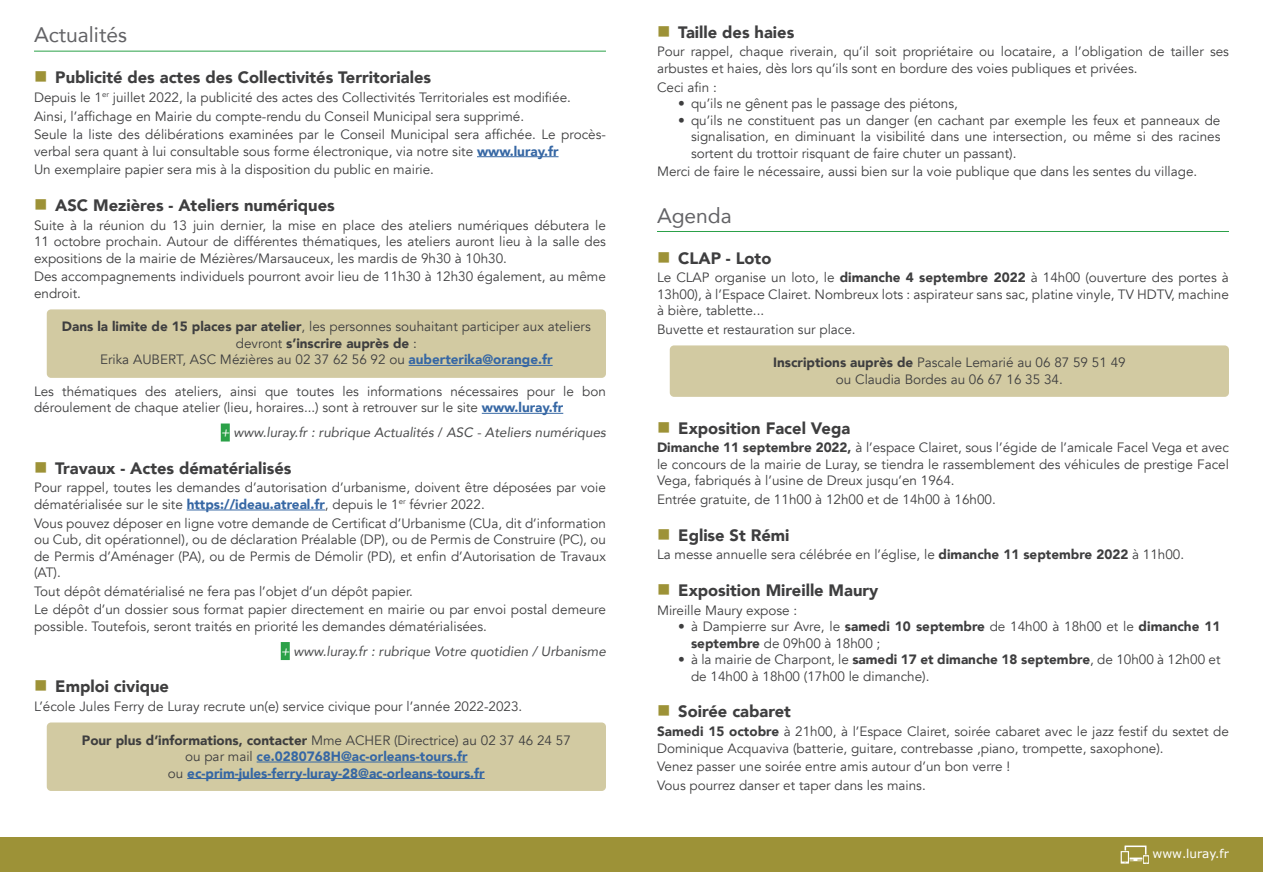
<style>
.page{position:relative;width:1263px;height:893px;background:#fff}
.page>*{position:absolute;margin:0;border:0;box-sizing:border-box;transform-origin:0 0}
.t1{font:21px "Avenir";color:#636366}
.t2{font:900 16.5px "Avenir";color:#3e3e3f}
.t3{font:13.5px/16.5px "Avenir";color:#3e3e3f}
.t4{font:900 13.5px/16.5px "Avenir";color:#3667a4;text-align:center}
.t5{font:italic 13.5px "Avenir";color:#4b4c4d}
.t6{font:12px "Verdana";color:#fff}
.s1{font-weight:900;color:#3667a4}
.s2{font-weight:900}
.s3{color:#fff}
.s4{font-style:normal;color:#3e3e3f}
.s5{font-style:italic;color:#fff}
.s6{font-style:italic;color:#4b4c4d}
.s7{color:#3e3e3f}
.s8{font-weight:400;color:#3e3e3f}
</style>
<div class="page">
<hr style="left:34px;top:51px;width:572px;height:1px;background:#2ba148">
<hr style="left:477px;top:156px;width:81px;height:1px;background:#3667a4">
<div style="left:47px;top:309px;width:559px;height:69px;background:#d2caa2;border-radius:4px"></div>
<hr style="left:409px;top:365px;width:144px;height:1px;background:#3667a4">
<hr style="left:482px;top:413px;width:81px;height:1px;background:#3667a4">
<div style="left:221px;top:423px;width:9px;height:18px;background:#2ba148"></div>
<hr style="left:187px;top:510px;width:138px;height:1px;background:#3667a4">
<div style="left:281px;top:642px;width:9px;height:18px;background:#2ba148"></div>
<div style="left:47px;top:722px;width:559px;height:69px;background:#d2caa2;border-radius:4px"></div>
<hr style="left:257px;top:762px;width:211px;height:1px;background:#3667a4">
<hr style="left:187px;top:778px;width:298px;height:1px;background:#3667a4">
<div style="left:0;top:838px;width:1263px;height:34px;background:#9d9237"></div>
<svg style="left:1121px;top:845px;width:28px;height:19px"></svg>
<hr style="left:657px;top:231px;width:572px;height:1px;background:#2ba148">
<div style="left:670px;top:345px;width:559px;height:52px;background:#d2caa2;border-radius:4px"></div>
<h1 class="t1" style="left:34px;top:18px;width:94px">Actualités</h1>
<p class="t2" style="left:55px;top:63px;width:377px">Publicité des actes des Collectivités Territoriales</p>
<p class="t3" style="left:34px;top:88px;width:573px;line-height:18.6px">Depuis le 1<sup>er</sup> juillet 2022, la publicité des actes des Collectivités Territoriales est modifiée.<br>Ainsi, l’affichage en Mairie du compte-rendu du Conseil Municipal sera supprimé.<br>Seule la liste des délibérations examinées par le Conseil Municipal sera affichée. Le procès-</p>
<p class="t3" style="left:34px;top:142px;width:526px;line-height:18.6px">verbal sera quant à lui consultable sous forme électronique, via notre site <span class="s1">www.luray.fr<br></span>Un exemplaire papier sera mis à la disposition du public en mairie.</p>
<p class="t2" style="left:55px;top:191px;width:281px">ASC Mezières - Ateliers numériques</p>
<p class="t3" style="left:34px;top:217px;width:573px;text-align:justify">Suite à la réunion du 13 juin dernier, la mise en place des ateliers numériques débutera le 11 octobre prochain. Autour de différentes thématiques, les ateliers auront lieu à la salle des expositions de la mairie de Mézières/Marsauceux, les mardis de 9h30 à 10h30.</p>
<p class="t3" style="left:34px;top:269px;width:573px">Des accompagnements individuels pourront avoir lieu de 11h30 à 12h30 également, au même endroit.</p>
<p class="t3" style="left:62px;top:319px;width:530px;text-align:center"><span class="s2">Dans la limite de 15 places par atelier</span>, les personnes souhaitant participer aux ateliers devront <span class="s2">s’inscrire auprès de</span> :<br>Erika AUBERT, ASC Mézières au 02 37 62 56 92 ou <span class="s1">auberterika@orange.fr</span></p>
<p class="t3" style="left:34px;top:383px;width:573px">Les thématiques des ateliers, ainsi que toutes les informations nécessaires pour le bon déroulement de chaque atelier (lieu, horaires...) sont à retrouver sur le site <span class="s1">www.luray.fr</span></p>
<p class="t5" style="left:221px;top:424px;width:387px"><span class="s3">+</span> www.luray.fr : rubrique Actualités <span class="s4">/</span> ASC - Ateliers numériques</p>
<p class="t2" style="left:55px;top:454px;width:238px">Travaux - Actes dématérialisés</p>
<p class="t3" style="left:34px;top:480px;width:573px">Pour rappel, toutes les demandes d’autorisation d’urbanisme, doivent être déposées par voie dématérialisée sur le site <span class="s1">https://ideau.atreal.fr</span>, depuis le 1<sup>er</sup> février 2022.</p>
<p class="t3" style="left:34px;top:515px;width:573px;text-align:justify">Vous pouvez déposer en ligne votre demande de Certificat d’Urbanisme (CUa, dit d’information ou Cub, dit opérationnel), ou de déclaration Préalable (DP), ou de Permis de Construire (PC), ou de Permis d’Aménager (PA), ou de Permis de Démolir (PD), et enfin d’Autorisation de Travaux (AT).</p>
<p class="t3" style="left:34px;top:582px;width:573px;line-height:18.6px">Tout dépôt dématérialisé ne fera pas l’objet d’un dépôt papier.<br>Le dépôt d’un dossier sous format papier directement en mairie ou par envoi postal demeure</p>
<p class="t3" style="left:281px;top:614px;width:327px;line-height:24.8px;text-indent:-247px">possible. Toutefois, seront traités en priorité les demandes dématérialisées.<br><span class="s5">+</span> <span class="s6">www.luray.fr : rubrique Votre quotidien / Urbanisme</span></p>
<p class="t2" style="left:55px;top:672px;width:115px">Emploi civique</p>
<p class="t3" style="left:34px;top:698px;width:490px">L’école Jules Ferry de Luray recrute un(e) service civique pour l’année 2022-2023.</p>
<p class="t4" style="left:82px;top:731px;width:491px"><span class="s7">Pour plus d’informations, contacter</span> <span class="s8">Mme ACHER (Directrice) au 02 37 46 24 57 ou par mail</span> ce.0280768H@ac-orleans-tours.fr<br><span class="s8">ou</span> ec-prim-jules-ferry-luray-28@ac-orleans-tours.fr</p>
<p class="t2" style="left:678px;top:18px;width:118px">Taille des haies</p>
<p class="t3" style="left:657px;top:44px;width:573px">Pour rappel, chaque riverain, qu’il soit propriétaire ou locataire, a l’obligation de tailler ses arbustes et haies, dès lors qu’ils sont en bordure des voies publiques et privées.</p>
<p class="t3" style="left:657px;top:79px;width:61px">Ceci afin :</p>
<p class="t3" style="left:678px;top:95px;width:281px">• qu’ils ne gênent pas le passage des piétons,</p>
<p class="t3" style="left:691px;top:112px;width:531px;text-align:justify;text-indent:-13px">• qu’ils ne constituent pas un danger (en cachant par exemple les feux et panneaux de signalisation, en diminuant la visibilité dans une intersection, ou même si des racines sortent du trottoir risquant de faire chuter un passant).</p>
<p class="t3" style="left:657px;top:163px;width:542px">Merci de faire le nécessaire, aussi bien sur la voie publique que dans les sentes du village.</p>
<h1 class="t1" style="left:657px;top:198px;width:76px">Agenda</h1>
<p class="t2" style="left:678px;top:244px;width:95px">CLAP - Loto</p>
<p class="t3" style="left:657px;top:270px;width:573px;text-align:justify">Le CLAP organise un loto, le <span class="s2">dimanche 4 septembre 2022</span> à 14h00 (ouverture des portes à 13h00), à l’Espace Clairet. Nombreux lots : aspirateur sans sac, platine vinyle, TV HDTV, machine à bière, tablette...</p>
<p class="t3" style="left:657px;top:321px;width:200px">Buvette et restauration sur place.</p>
<p class="t3" style="left:773px;top:355px;width:354px;text-align:center"><span class="s2">Inscriptions auprès de</span> Pascale Lemarié au 06 87 59 51 49 ou Claudia Bordes au 06 67 16 35 34.</p>
<p class="t2" style="left:678px;top:414px;width:174px">Exposition Facel Vega</p>
<p class="t3" style="left:657px;top:439px;width:573px;text-align:justify"><span class="s2">Dimanche 11 septembre 2022,</span> à l’espace Clairet, sous l’égide de l’amicale Facel Vega et avec le concours de la mairie de Luray, se tiendra le rassemblement des véhicules de prestige Facel Vega, fabriqués à l’usine de Dreux jusqu’en 1964.</p>
<p class="t3" style="left:657px;top:491px;width:340px">Entrée gratuite, de 11h00 à 12h00 et de 14h00 à 16h00.</p>
<p class="t2" style="left:678px;top:521px;width:113px">Eglise St Rémi</p>
<p class="t3" style="left:657px;top:547px;width:529px">La messe annuelle sera célébrée en l’église, le <span class="s2">dimanche 11 septembre 2022</span> à 11h00.</p>
<p class="t2" style="left:678px;top:576px;width:202px">Exposition Mireille Maury</p>
<p class="t3" style="left:657px;top:602px;width:142px">Mireille Maury expose :</p>
<p class="t3" style="left:691px;top:618px;width:531px;text-indent:-13px">• à Dampierre sur Avre, le <span class="s2">samedi 10 septembre</span> de 14h00 à 18h00 et le <span class="s2">dimanche 11 septembre</span> de 09h00 à 18h00 ;</p>
<p class="t3" style="left:691px;top:651px;width:531px;text-indent:-13px">• à la mairie de Charpont, le <span class="s2">samedi 17 et dimanche 18 septembre</span>, de 10h00 à 12h00 et de 14h00 à 18h00 (17h00 le dimanche).</p>
<p class="t2" style="left:678px;top:698px;width:114px">Soirée cabaret</p>
<p class="t3" style="left:657px;top:723px;width:573px"><span class="s2">Samedi 15 octobre</span> à 21h00, à l’Espace Clairet, soirée cabaret avec le jazz festif du sextet de<br>Dominique Acquaviva (batterie, guitare, contrebasse ,piano, trompette, saxophone).</p>
<p class="t3" style="left:657px;top:757px;width:355px;line-height:18.6px">Venez passer une soirée entre amis autour d’un bon verre !<br>Vous pourrez danser et taper dans les mains.</p>
<p class="t6" style="left:1152px;top:846px;width:78px">www.luray.fr</p>
</div>
